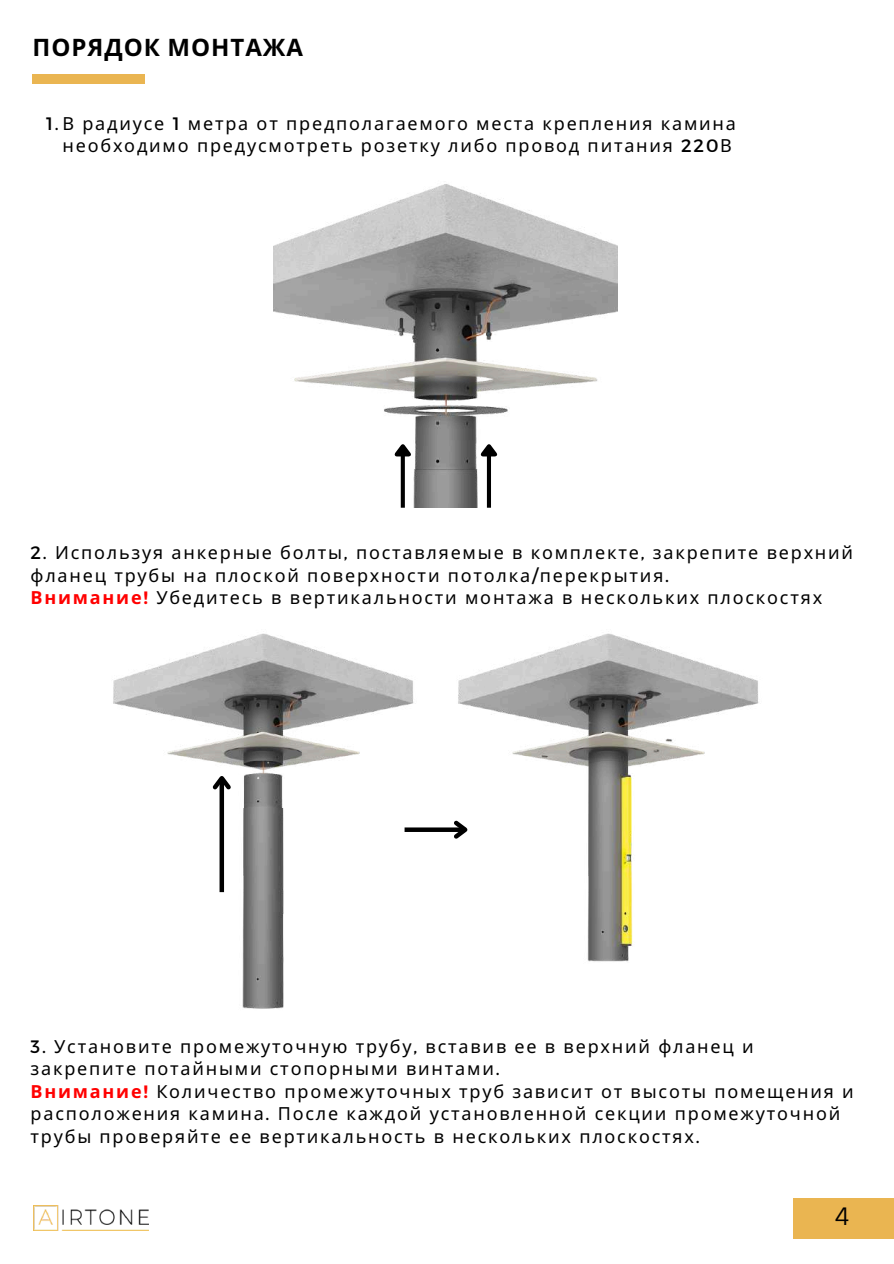
<style>
.page{position:relative;width:894px;height:1264px;background:#fff}
.page>*{position:absolute;margin:0;border:0;box-sizing:border-box;transform-origin:0 0}
.t1{font:26.25px "Glegoo";color:#000}
.t2{font:700 24px "Noto Sans";letter-spacing:.04em;color:#000}
.t3{font:18px/22.5px "Noto Sans";letter-spacing:.1em;color:#000}
.s1{font-family:"Montserrat"}
.s2{font-weight:700;color:#f00}
.s3{font-family:"Montserrat";font-weight:700;color:#f00}
</style>
<div class="page">
<div style="left:793px;top:1198px;width:100px;height:39px;background:#eab551"></div>
<img style="left:33px;top:1205px;width:115px;height:25px">
<div style="left:32px;top:75px;width:113px;height:8px;background:#eab551"></div>
<img style="left:273px;top:184px;width:344px;height:323px">
<div style="left:400px;top:455px;width:5px;height:52px;background:#000"></div>
<svg style="left:391px;top:439px;width:26px;height:21px"></svg>
<hr style="left:487px;top:455px;width:4px;height:52px;background:#000">
<svg style="left:477px;top:439px;width:26px;height:21px"></svg>
<img style="left:467px;top:633px;width:292px;height:329px">
<img style="left:113px;top:633px;width:354px;height:376px">
<div style="left:219px;top:778px;width:5px;height:114px;background:#000"></div>
<svg style="left:209px;top:770px;width:26px;height:23px"></svg>
<div style="left:404px;top:827px;width:61px;height:5px;background:#000"></div>
<svg style="left:449px;top:816px;width:23px;height:26px"></svg>
<h2 class="t2" style="left:33px;top:31px;width:272px">ПОРЯДОК МОНТАЖА</h2>
<p class="t3" style="left:46px;top:112px;width:691px;text-align:right"><span class="s1">1.</span>В радиусе <span class="s1">1</span> метра от предполагаемого места крепления камина необходимо предусмотреть розетку либо провод питания <span class="s1">220</span>В</p>
<p class="t3" style="left:31px;top:541px;width:823px"><span class="s1">2.</span> Используя анкерные болты<span class="s1">,</span> поставляемые в комплекте<span class="s1">,</span> закрепите верхний фланец трубы на плоской поверхности потолка<span class="s1">/</span>перекрытия<span class="s1">.<br></span><span class="s2">Внимание</span><span class="s3">!</span> Убедитесь в вертикальности монтажа в нескольких плоскостях</p>
<p class="t3" style="left:31px;top:1034px;width:824px"><span class="s1">3.</span> Установите промежуточную трубу<span class="s1">,</span> вставив ее в верхний фланец и закрепите потайными стопорными винтами<span class="s1">.<br></span><span class="s2">Внимание</span><span class="s3">!</span> Количество промежуточных труб зависит от высоты помещения и расположения камина<span class="s1">.</span> После каждой установленной секции промежуточной трубы проверяйте ее вертикальность в нескольких плоскостях<span class="s1">.</span></p>
<h1 class="t1" style="left:834px;top:1200px;width:17px">4</h1>
</div>
